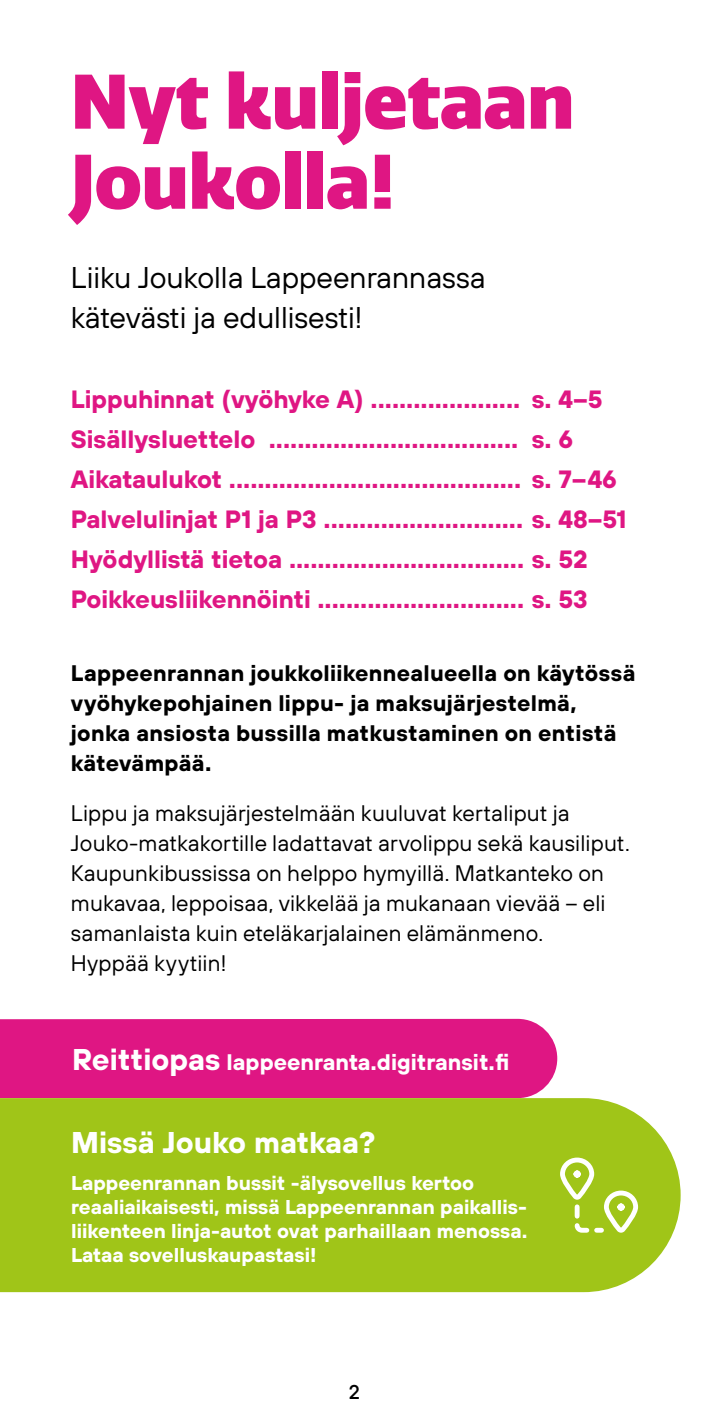
<style>
.page{position:relative;width:709px;height:1418px;background:#fff}
.page>*{position:absolute;margin:0;border:0;box-sizing:border-box;transform-origin:0 0}
.t1{font:900 75px/80px "Quatro";color:#df1683}
.t2{font:30px/40px "TT Hoves";color:#000}
.t3{font:700 30px "TT Hoves";color:#fff}
.t4{font:700 25px/40px "TT Hoves";color:#df1683}
.t5{font:22.5px/30px "TT Hoves";letter-spacing:.005em;color:#000}
.t6{font:700 22.5px/30px "TT Hoves";letter-spacing:.015em;color:#000}
.t7{font:700 22.5px "TT Hoves";color:#fff}
.t8{font:700 20px/24px "TT Hoves";color:#fff}
.t9{font:500 20px "TT Hoves";color:#000}
.s1{font-size:30px}
</style>
<div class="page">
<div style="left:0;top:1018px;width:557px;height:80px;background:#df1683"></div>
<div style="left:0;top:1098px;width:680px;height:194px;background:#a0c518"></div>
<svg style="left:557px;top:1155px;width:83px;height:81px"></svg>
<h1 class="t1" style="left:71px;top:62px;width:505px">Nyt kuljetaan<br>Joukolla!</h1>
<p class="t2" style="left:71px;top:257px;width:416px">Liiku Joukolla Lappeenrannassa kätevästi ja edullisesti!</p>
<p class="t4" style="left:71px;top:378px;width:557px">Lippuhinnat (vyöhyke A) ..................... s. 4–5<br>Sisällysluettelo ................................... s. 6<br>Aikataulukot ......................................... s. 7–46<br>Palvelulinjat P1 ja P3 ............................ s. 48–51<br>Hyödyllistä tietoa ................................. s. 52<br>Poikkeusliikennöinti ............................. s. 53</p>
<p class="t6" style="left:71px;top:656px;width:566px">Lappeenrannan joukkoliikennealueella on käytössä vyöhykepohjainen lippu- ja maksujärjestelmä, jonka ansiosta bussilla matkustaminen on entistä kätevämpää.</p>
<p class="t5" style="left:71px;top:797px;width:560px">Lippu ja maksujärjestelmään kuuluvat kertaliput ja Jouko-matkakortille ladattavat arvolippu sekä kausiliput.<br>Kaupunkibussissa on helppo hymyillä. Matkanteko on mukavaa, leppoisaa, vikkelää ja mukanaan vievää – eli samanlaista kuin eteläkarjalainen elämänmeno.<br>Hyppää kyytiin!</p>
<p class="t7" style="left:72px;top:1046px;width:438px"><span class="s1">Reittiopas</span> lappeenranta.digitransit.fi</p>
<p class="t3" style="left:71px;top:1121px;width:305px">Missä Jouko matkaa?</p>
<p class="t8" style="left:71px;top:1169px;width:457px">Lappeenrannan bussit -älysovellus kertoo reaaliaikaisesti, missä Lappeenrannan paikallis&shy;liikenteen linja-autot ovat parhaillaan menossa.<br>Lataa sovelluskaupastasi!</p>
<p class="t9" style="left:349px;top:1378px;width:12px">2</p>
</div>
